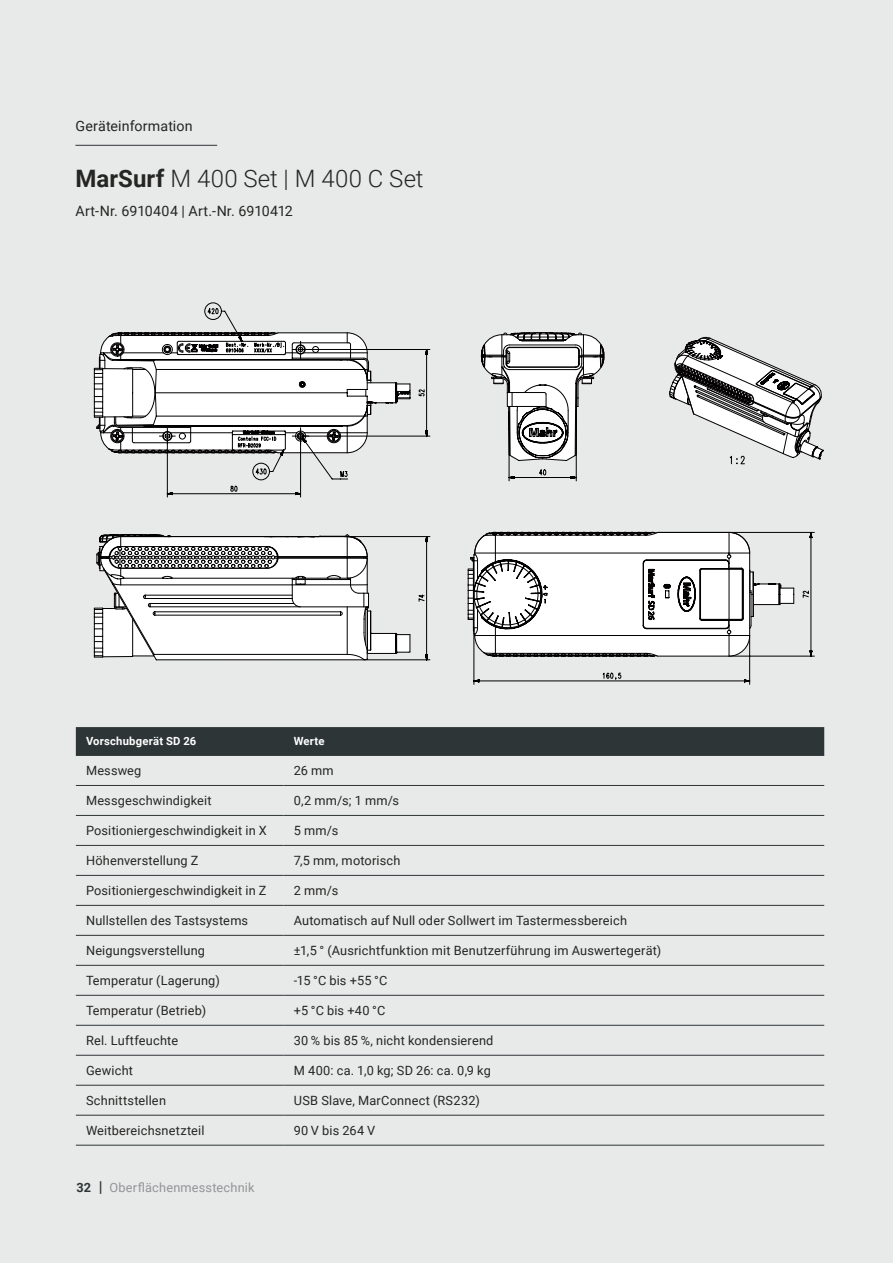
<style>
.page{position:relative;width:893px;height:1263px;background:#fff}
.page>*{position:absolute;margin:0;border:0;box-sizing:border-box;transform-origin:0 0}
.H3_16pt_Light{font:300 24px "Roboto";letter-spacing:.01em;color:#252523}
.H3_16pt_Light-2{font:14.25px "Roboto";letter-spacing:.01em;color:#252523}
.Dachzeile_9_5pt_Regu{font:14.25px "Roboto";letter-spacing:.01em;color:#252523}
.Tabellenkörper{font:12.75px "Roboto";letter-spacing:.015em;color:#252523}
.t1{font:12.75px "Roboto";letter-spacing:.015em;color:#919697}
.Tabellenkopf{font:700 11.25px "Roboto";letter-spacing:.02em;color:#fff}
.s1{font-weight:700}
.s2{font-weight:700;color:#2e3536}
.s3{font-weight:700;font-size:15px;color:#2e3536}
</style>
<div class="page">
<div style="left:0;top:0;width:892px;height:1263px;background:#e8e9e9"></div>
<hr style="left:75px;top:145px;width:142px;height:1px;background:#2e3536">
<svg style="left:411px;top:525px;width:32px;height:158px;background:#dedfdf"></svg>
<svg style="left:77px;top:525px;width:334px;height:158px"></svg>
<svg style="left:77px;top:303px;width:334px;height:48px"></svg>
<svg style="left:77px;top:351px;width:366px;height:155px"></svg>
<svg style="left:459px;top:518px;width:378px;height:176px"></svg>
<svg style="left:468px;top:322px;width:136px;height:168px"></svg>
<svg style="left:661px;top:329px;width:175px;height:135px"></svg>
<div style="left:76px;top:727px;width:748px;height:29px;background:#2e3536"></div>
<hr style="left:76px;top:785px;width:208px;height:1px;background:#2e3536">
<hr style="left:284px;top:785px;width:540px;height:1px;background:#2e3536">
<hr style="left:76px;top:815px;width:208px;height:1px;background:#2e3536">
<hr style="left:284px;top:815px;width:540px;height:1px;background:#2e3536">
<hr style="left:76px;top:845px;width:208px;height:1px;background:#2e3536">
<hr style="left:284px;top:845px;width:540px;height:1px;background:#2e3536">
<hr style="left:76px;top:875px;width:208px;height:1px;background:#2e3536">
<hr style="left:284px;top:875px;width:540px;height:1px;background:#2e3536">
<hr style="left:76px;top:905px;width:208px;height:1px;background:#2e3536">
<hr style="left:284px;top:905px;width:540px;height:1px;background:#2e3536">
<hr style="left:76px;top:935px;width:208px;height:1px;background:#2e3536">
<hr style="left:284px;top:935px;width:540px;height:1px;background:#2e3536">
<hr style="left:76px;top:965px;width:208px;height:1px;background:#2e3536">
<hr style="left:284px;top:965px;width:540px;height:1px;background:#2e3536">
<hr style="left:76px;top:995px;width:208px;height:1px;background:#2e3536">
<hr style="left:284px;top:995px;width:540px;height:1px;background:#2e3536">
<hr style="left:76px;top:1025px;width:208px;height:1px;background:#2e3536">
<hr style="left:284px;top:1025px;width:540px;height:1px;background:#2e3536">
<hr style="left:76px;top:1055px;width:208px;height:1px;background:#2e3536">
<hr style="left:284px;top:1055px;width:540px;height:1px;background:#2e3536">
<hr style="left:76px;top:1085px;width:208px;height:1px;background:#2e3536">
<hr style="left:284px;top:1085px;width:540px;height:1px;background:#2e3536">
<hr style="left:76px;top:1115px;width:208px;height:1px;background:#2e3536">
<hr style="left:284px;top:1115px;width:540px;height:1px;background:#2e3536">
<hr style="left:76px;top:1145px;width:208px;height:1px;background:#2e3536">
<hr style="left:284px;top:1145px;width:540px;height:1px;background:#2e3536">
<svg style="left:892px;top:0;width:1px;height:1263px"></svg>
<p class="Dachzeile_9_5pt_Regu" style="left:75px;top:116px;width:119px">Geräteinformation</p>
<p class="H3_16pt_Light" style="left:75px;top:162px;width:350px"><span class="s1">MarSurf</span> M 400 Set | M 400 C Set</p>
<p class="H3_16pt_Light-2" style="left:75px;top:201px;width:219px">Art-Nr. 6910404 | Art.-Nr. 6910412</p>
<p class="Tabellenkopf" style="left:86px;top:733px;width:112px">Vorschubgerät SD 26</p>
<p class="Tabellenkopf" style="left:294px;top:733px;width:32px">Werte</p>
<p class="Tabellenkörper" style="left:86px;top:761px;width:57px">Messweg</p>
<p class="Tabellenkörper" style="left:294px;top:761px;width:42px">26 mm</p>
<p class="Tabellenkörper" style="left:86px;top:791px;width:127px">Messgeschwindigkeit</p>
<p class="Tabellenkörper" style="left:294px;top:791px;width:107px">0,2 mm/s; 1 mm/s</p>
<p class="Tabellenkörper" style="left:86px;top:821px;width:182px">Positioniergeschwindigkeit in X</p>
<p class="Tabellenkörper" style="left:294px;top:821px;width:46px">5 mm/s</p>
<p class="Tabellenkörper" style="left:86px;top:851px;width:114px">Höhenverstellung Z</p>
<p class="Tabellenkörper" style="left:294px;top:851px;width:108px">7,5 mm, motorisch</p>
<p class="Tabellenkörper" style="left:86px;top:881px;width:182px">Positioniergeschwindigkeit in Z</p>
<p class="Tabellenkörper" style="left:294px;top:881px;width:46px">2 mm/s</p>
<p class="Tabellenkörper" style="left:86px;top:911px;width:164px">Nullstellen des Tastsystems</p>
<p class="Tabellenkörper" style="left:294px;top:911px;width:335px">Automatisch auf Null oder Sollwert im Tastermessbereich</p>
<p class="Tabellenkörper" style="left:86px;top:941px;width:120px">Neigungsverstellung</p>
<p class="Tabellenkörper" style="left:294px;top:941px;width:369px">±1,5 ° (Ausrichtfunktion mit Benutzerführung im Auswertegerät)</p>
<p class="Tabellenkörper" style="left:86px;top:971px;width:135px">Temperatur (Lagerung)</p>
<p class="Tabellenkörper" style="left:294px;top:971px;width:95px">-15 °C bis +55 °C</p>
<p class="Tabellenkörper" style="left:86px;top:1001px;width:122px">Temperatur (Betrieb)</p>
<p class="Tabellenkörper" style="left:294px;top:1001px;width:93px">+5 °C bis +40 °C</p>
<p class="Tabellenkörper" style="left:86px;top:1031px;width:94px">Rel. Luftfeuchte</p>
<p class="Tabellenkörper" style="left:294px;top:1031px;width:201px">30 % bis 85 %, nicht kondensierend</p>
<p class="Tabellenkörper" style="left:86px;top:1061px;width:49px">Gewicht</p>
<p class="Tabellenkörper" style="left:294px;top:1061px;width:199px">M 400: ca. 1,0 kg; SD 26: ca. 0,9 kg</p>
<p class="Tabellenkörper" style="left:86px;top:1091px;width:81px">Schnittstellen</p>
<p class="Tabellenkörper" style="left:294px;top:1091px;width:188px">USB Slave, MarConnect (RS232)</p>
<p class="Tabellenkörper" style="left:86px;top:1121px;width:120px">Weitbereichsnetzteil</p>
<p class="Tabellenkörper" style="left:294px;top:1121px;width:83px">90 V bis 264 V</p>
<p class="t1" style="left:77px;top:1179px;width:180px"><span class="s2">32</span> <span class="s3">|</span> Oberflächenmesstechnik</p>
</div>
